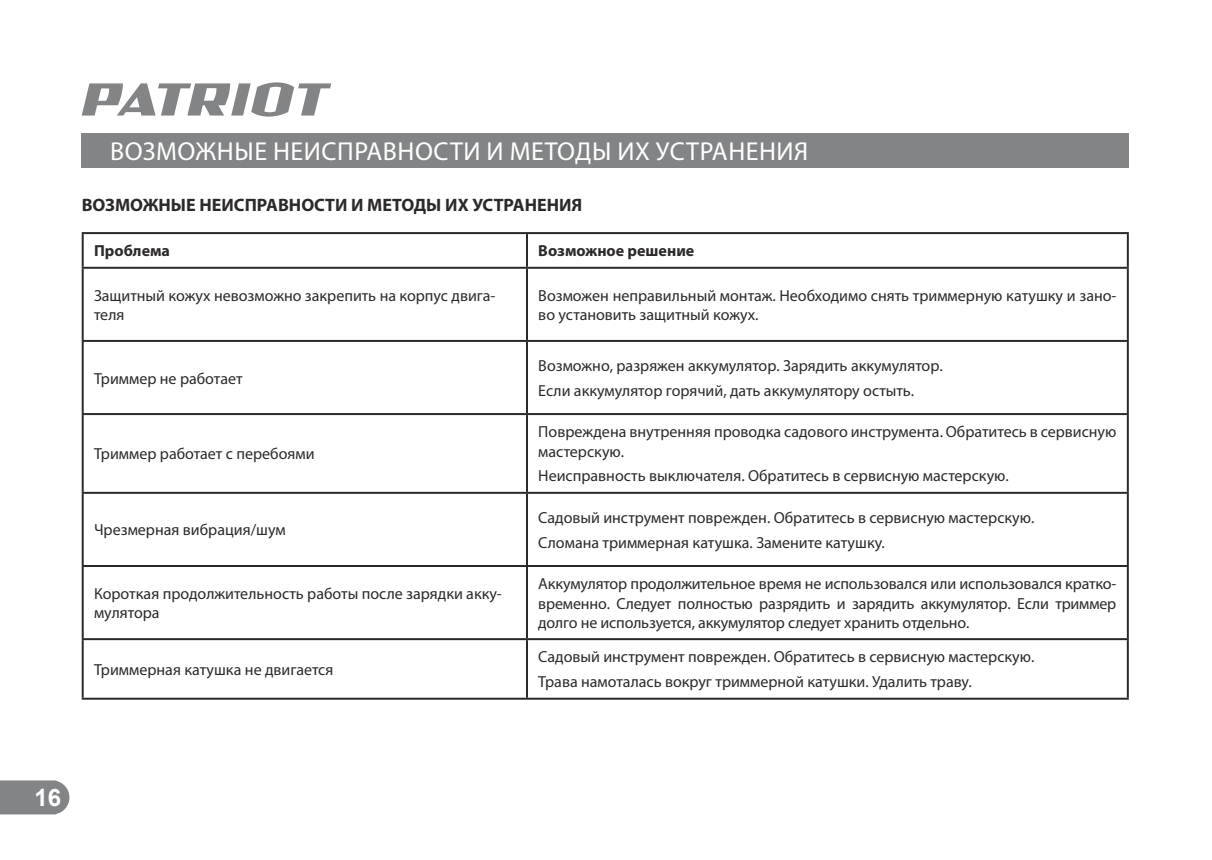
<style>
.page{position:relative;width:1212px;height:860px;background:#fff}
.page>*{position:absolute;margin:0;border:0;box-sizing:border-box;transform-origin:0 0}
.t1{font:26px "Myriad Pro";letter-spacing:.02em;color:#fff}
.t2{font:700 24px "Arial";color:#fff}
.t3{font:700 18px "Myriad Pro";color:#2c292a}
.t4{font:16px/19.2px "Myriad Pro";color:#2c292a}
.t5{font:700 16px "Myriad Pro";color:#2c292a}
</style>
<div class="page">
<svg style="left:0;top:780px;width:69px;height:34px;background:#898b8c"></svg>
<svg style="left:82px;top:82px;width:249px;height:35px"></svg>
<div style="left:82px;top:133px;width:1046px;height:34px;background:#828486"></div>
<hr style="left:82px;top:232px;width:445px;height:2px;background:#2c292a">
<hr style="left:82px;top:234px;width:2px;height:33px;background:#2c292a">
<hr style="left:527px;top:232px;width:601px;height:2px;background:#2c292a">
<hr style="left:526px;top:234px;width:2px;height:33px;background:#2c292a">
<hr style="left:1126px;top:234px;width:2px;height:33px;background:#2c292a">
<hr style="left:82px;top:267px;width:445px;height:2px;background:#2c292a">
<hr style="left:82px;top:269px;width:2px;height:71px;background:#2c292a">
<hr style="left:527px;top:267px;width:601px;height:2px;background:#2c292a">
<hr style="left:526px;top:269px;width:2px;height:71px;background:#2c292a">
<hr style="left:1126px;top:269px;width:2px;height:71px;background:#2c292a">
<hr style="left:82px;top:340px;width:445px;height:2px;background:#2c292a">
<hr style="left:82px;top:342px;width:2px;height:71px;background:#2c292a">
<hr style="left:527px;top:340px;width:601px;height:2px;background:#2c292a">
<hr style="left:526px;top:342px;width:2px;height:71px;background:#2c292a">
<hr style="left:1126px;top:342px;width:2px;height:71px;background:#2c292a">
<hr style="left:82px;top:413px;width:445px;height:2px;background:#2c292a">
<hr style="left:82px;top:415px;width:2px;height:77px;background:#2c292a">
<hr style="left:527px;top:413px;width:601px;height:2px;background:#2c292a">
<hr style="left:526px;top:415px;width:2px;height:77px;background:#2c292a">
<hr style="left:1126px;top:415px;width:2px;height:77px;background:#2c292a">
<hr style="left:82px;top:492px;width:445px;height:2px;background:#2c292a">
<hr style="left:82px;top:494px;width:2px;height:71px;background:#2c292a">
<hr style="left:527px;top:492px;width:601px;height:2px;background:#2c292a">
<hr style="left:526px;top:494px;width:2px;height:71px;background:#2c292a">
<hr style="left:1126px;top:494px;width:2px;height:71px;background:#2c292a">
<hr style="left:82px;top:565px;width:445px;height:2px;background:#2c292a">
<hr style="left:82px;top:567px;width:2px;height:71px;background:#2c292a">
<hr style="left:527px;top:565px;width:601px;height:2px;background:#2c292a">
<hr style="left:526px;top:567px;width:2px;height:71px;background:#2c292a">
<hr style="left:1126px;top:567px;width:2px;height:71px;background:#2c292a">
<hr style="left:82px;top:638px;width:445px;height:2px;background:#2c292a">
<hr style="left:82px;top:640px;width:2px;height:58px;background:#2c292a">
<hr style="left:527px;top:638px;width:601px;height:2px;background:#2c292a">
<hr style="left:526px;top:640px;width:2px;height:58px;background:#2c292a">
<hr style="left:1126px;top:640px;width:2px;height:58px;background:#2c292a">
<hr style="left:82px;top:698px;width:445px;height:2px;background:#2c292a">
<hr style="left:527px;top:698px;width:601px;height:2px;background:#2c292a">
<h1 class="t1" style="left:110px;top:139px;width:699px">ВОЗМОЖНЫЕ НЕИСПРАВНОСТИ И МЕТОДЫ ИХ УСТРАНЕНИЯ</h1>
<p class="t3" style="left:82px;top:196px;width:502px">ВОЗМОЖНЫЕ НЕИСПРАВНОСТИ И МЕТОДЫ ИХ УСТРАНЕНИЯ</p>
<p class="t5" style="left:94px;top:243px;width:77px">Проблема</p>
<p class="t5" style="left:538px;top:243px;width:157px">Возможное решение</p>
<p class="t4" style="left:94px;top:286px;width:403px">Защитный кожух невозможно закрепить на корпус двига&shy;теля</p>
<p class="t4" style="left:538px;top:286px;width:579px">Возможен неправильный монтаж. Необходимо снять триммерную катушку и зано&shy;во установить защитный кожух.</p>
<p class="t4" style="left:94px;top:369px;width:150px">Триммер не работает</p>
<p class="t4" style="left:538px;top:354px;width:406px;line-height:24.8px">Возможно, разряжен аккумулятор. Зарядить аккумулятор.<br>Если аккумулятор горячий, дать аккумулятору остыть.</p>
<p class="t4" style="left:94px;top:445px;width:222px">Триммер работает с перебоями</p>
<p class="t4" style="left:94px;top:521px;width:193px">Чрезмерная вибрация/шум</p>
<p class="t4" style="left:538px;top:423px;width:579px">Повреждена внутренняя проводка садового инструмента. Обратитесь в сервисную мастерскую.</p>
<p class="t4" style="left:538px;top:467px;width:472px">Неисправность выключателя. Обратитесь в сервисную мастерскую.</p>
<p class="t4" style="left:538px;top:506px;width:497px;line-height:24.8px">Садовый инструмент поврежден. Обратитесь в сервисную мастерскую.<br>Сломана триммерная катушка. Замените катушку.</p>
<p class="t4" style="left:94px;top:584px;width:409px">Короткая продолжительность работы после зарядки акку&shy;мулятора</p>
<p class="t4" style="left:538px;top:575px;width:579px;text-align:justify">Аккумулятор продолжительное время не использовался или использовался кратко&shy;временно. Следует полностью разрядить и зарядить аккумулятор. Если триммер долго не используется, аккумулятор следует хранить отдельно.</p>
<p class="t4" style="left:94px;top:660px;width:241px">Триммерная катушка не двигается</p>
<p class="t4" style="left:538px;top:645px;width:497px;line-height:24.8px">Садовый инструмент поврежден. Обратитесь в сервисную мастерскую.<br>Трава намоталась вокруг триммерной катушки. Удалить траву.</p>
<h2 class="t2" style="left:34px;top:784px;width:28px">16</h2>
</div>
